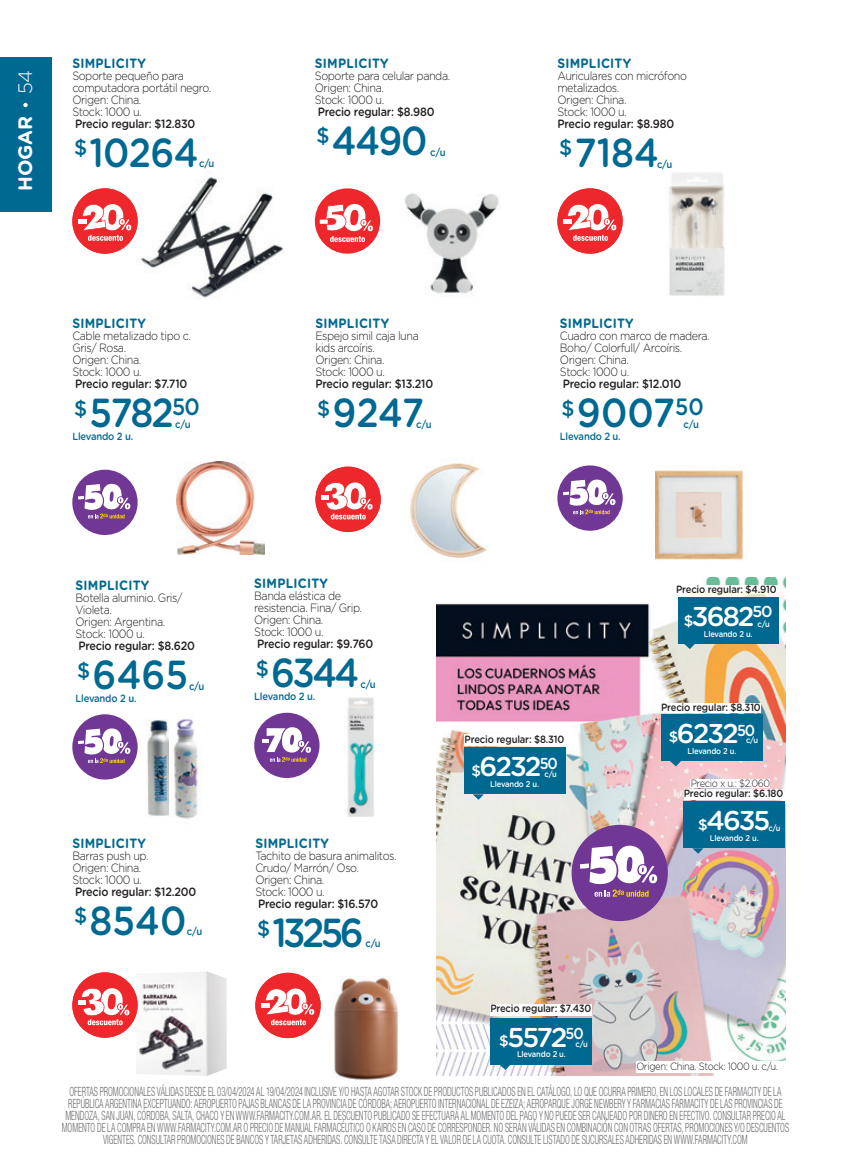
<style>
.page{position:relative;width:851px;height:1170px;background:#fff}
.page>*{position:absolute;margin:0;border:0;box-sizing:border-box;transform-origin:0 0}
.t1{font:500 40.5px "Gotham Rounded";letter-spacing:-.02em;color:#006991;scale:.9 1}
.t2{font:500 27.15px "Gotham Rounded";letter-spacing:-.075em;color:#fff}
.t3{font:500 23.55px "Gotham Rounded";color:#006991;scale:.9 1}
.t4{font:500 21.6px "Gotham Rounded";color:#006991;scale:.95 1}
.t5{font:700 19.5px "Gotham Rounded";letter-spacing:-.015em;color:#fff}
.t6{font:300 19.5px "Gotham Rounded";color:#fff}
.t7{font:700 13.5px "Gotham Rounded";letter-spacing:.02em;color:#006991;scale:.9 1}
.t8{font:300 condensed 12.75px/12px "Helvetica Neue LT Pro";color:#6c6d70;text-align:center;scale:.68 1}
.t9{font:300 12px/12px "Gotham Rounded";letter-spacing:-.04em;color:#231f20;scale:.9 1}
.t10{font:500 12px "Gotham Rounded";letter-spacing:-.02em;color:#231f20;scale:.9 1}
.t11{font:500 10.5px "Gotham Rounded";letter-spacing:-.02em;color:#231f20;scale:.9 1}
.t12{font:500 10.5px "Gotham Rounded";letter-spacing:-.02em;color:#006991;scale:.9 1}
.t13{font:300 10.5px "Gotham Rounded";letter-spacing:-.04em;color:#231f20;scale:.9 1}
.t14{font:500 8.4px "Gotham Rounded";letter-spacing:-.02em;color:#fff;scale:.9 1}
.s1{font-size:15px}
</style>
<div class="page">
<div style="left:0;top:57px;width:51px;height:154px;background:#006991"></div>
<svg style="left:23px;top:103px;width:5px;height:4px"></svg>
<img style="left:136px;top:177px;width:148px;height:121px">
<svg style="left:72px;top:188px;width:66px;height:67px"></svg>
<img style="left:404px;top:193px;width:95px;height:101px">
<svg style="left:314px;top:188px;width:66px;height:66px"></svg>
<img style="left:669px;top:172px;width:56px;height:124px">
<svg style="left:557px;top:188px;width:65px;height:66px"></svg>
<img style="left:176px;top:462px;width:88px;height:92px">
<svg style="left:72px;top:469px;width:66px;height:66px"></svg>
<img style="left:436px;top:577px;width:349px;height:498px">
<div style="left:464px;top:734px;width:100px;height:11px;background:#fff"></div>
<div style="left:463px;top:747px;width:102px;height:47px;background:#006991"></div>
<svg style="left:472px;top:794px;width:11px;height:5px"></svg>
<svg style="left:571px;top:824px;width:96px;height:99px"></svg>
<div style="left:690px;top:778px;width:80px;height:9px;background:#fff"></div>
<div style="left:683px;top:789px;width:100px;height:10px;background:#fff"></div>
<div style="left:683px;top:801px;width:102px;height:47px;background:#006991"></div>
<svg style="left:692px;top:848px;width:11px;height:5px"></svg>
<div style="left:490px;top:1003px;width:101px;height:12px;background:#fff"></div>
<div style="left:490px;top:1017px;width:102px;height:47px;background:#006991"></div>
<svg style="left:499px;top:1064px;width:11px;height:5px"></svg>
<div style="left:661px;top:702px;width:99px;height:10px;background:#fff"></div>
<div style="left:661px;top:714px;width:101px;height:46px;background:#006991"></div>
<svg style="left:669px;top:761px;width:12px;height:5px"></svg>
<div style="left:676px;top:585px;width:100px;height:8px;background:#fff"></div>
<div style="left:677px;top:597px;width:101px;height:47px;background:#006991"></div>
<svg style="left:683px;top:644px;width:12px;height:5px"></svg>
<div style="left:636px;top:1061px;width:150px;height:11px;background:#fff"></div>
<img style="left:410px;top:463px;width:77px;height:95px">
<svg style="left:315px;top:466px;width:65px;height:66px"></svg>
<img style="left:655px;top:470px;width:89px;height:90px">
<svg style="left:557px;top:465px;width:65px;height:66px"></svg>
<img style="left:147px;top:720px;width:22px;height:96px">
<svg style="left:72px;top:714px;width:66px;height:66px"></svg>
<img style="left:173px;top:718px;width:25px;height:101px">
<svg style="left:255px;top:972px;width:65px;height:67px"></svg>
<img style="left:333px;top:976px;width:65px;height:104px">
<img style="left:136px;top:971px;width:91px;height:104px">
<svg style="left:72px;top:972px;width:66px;height:65px"></svg>
<img style="left:347px;top:697px;width:27px;height:119px">
<svg style="left:254px;top:712px;width:65px;height:66px"></svg>
<h3 class="t6" style="left:12px;top:94px;width:26px;rotate:-90deg">54</h3>
<h3 class="t5" style="left:11px;top:191px;width:76px;rotate:-90deg">HOGAR</h3>
<p class="t7" style="left:72px;top:54px;width:83px">SIMPLICITY</p>
<p class="t9" style="left:72px;top:69px;width:156px">Soporte pequeño para computadora portátil negro.<br>Origen: China.<br>Stock: 1000 u.</p>
<p class="t10" style="left:75px;top:115px;width:135px">Precio regular: $12.830</p>
<h1 class="t1" style="left:74px;top:124px;width:140px"><sup>$</sup>10264</h1>
<p class="t12" style="left:199px;top:156px;width:19px">c/u</p>
<p class="t7" style="left:72px;top:313px;width:83px">SIMPLICITY</p>
<p class="t9" style="left:72px;top:329px;width:133px">Cable metalizado tipo c.<br>Gris/ Rosa.<br>Origen: China.<br>Stock: 1000 u.</p>
<p class="t10" style="left:75px;top:375px;width:126px">Precio regular: $7.710</p>
<h1 class="t1" style="left:89px;top:384px;width:95px">5782</h1>
<h3 class="t4" style="left:74px;top:392px;width:15px">$</h3>
<h3 class="t3" style="left:172px;top:390px;width:32px">50</h3>
<p class="t12" style="left:175px;top:416px;width:19px">c/u</p>
<p class="t12" style="left:72px;top:428px;width:69px">Llevando 2 u.</p>
<p class="t7" style="left:315px;top:54px;width:83px">SIMPLICITY</p>
<p class="t9" style="left:315px;top:69px;width:152px">Soporte para celular panda.<br>Origen: China.<br>Stock: 1000 u.</p>
<p class="t10" style="left:317px;top:103px;width:131px">Precio regular: $8.980</p>
<h1 class="t1" style="left:316px;top:112px;width:125px"><sup>$</sup>4490</h1>
<p class="t12" style="left:430px;top:144px;width:19px">c/u</p>
<p class="t7" style="left:315px;top:313px;width:83px">SIMPLICITY</p>
<p class="t9" style="left:315px;top:329px;width:116px">Espejo simil caja luna kids arcoíris.<br>Origen: China.<br>Stock: 1000 u.</p>
<p class="t10" style="left:315px;top:375px;width:132px">Precio regular: $13.210</p>
<h1 class="t1" style="left:317px;top:384px;width:120px"><sup>$</sup>9247</h1>
<p class="t12" style="left:416px;top:416px;width:19px">c/u</p>
<p class="t7" style="left:557px;top:54px;width:83px">SIMPLICITY</p>
<p class="t9" style="left:557px;top:69px;width:145px">Auriculares con micrófono metalizados.<br>Origen: China.<br>Stock: 1000 u.</p>
<p class="t10" style="left:557px;top:115px;width:131px">Precio regular: $8.980</p>
<h1 class="t1" style="left:559px;top:124px;width:113px"><sup>$</sup>7184</h1>
<p class="t12" style="left:657px;top:157px;width:19px">c/u</p>
<p class="t7" style="left:560px;top:313px;width:83px">SIMPLICITY</p>
<p class="t9" style="left:560px;top:329px;width:168px">Cuadro con marco de madera.<br>Boho/ Colorfull/ Arcoíris.<br>Origen: China.<br>Stock: 1000 u.</p>
<p class="t10" style="left:562px;top:375px;width:133px">Precio regular: $12.010</p>
<h1 class="t1" style="left:577px;top:384px;width:111px">9007</h1>
<h3 class="t4" style="left:561px;top:392px;width:15px">$</h3>
<h3 class="t3" style="left:675px;top:390px;width:33px">50</h3>
<p class="t12" style="left:683px;top:416px;width:19px">c/u</p>
<p class="t12" style="left:560px;top:428px;width:69px">Llevando 2 u.</p>
<p class="t7" style="left:75px;top:575px;width:83px">SIMPLICITY</p>
<p class="t9" style="left:75px;top:591px;width:120px">Botella aluminio. Gris/<br>Violeta.<br>Origen: Argentina.<br>Stock: 1000 u.</p>
<p class="t10" style="left:78px;top:637px;width:131px">Precio regular: $8.620</p>
<h1 class="t1" style="left:77px;top:646px;width:125px"><sup>$</sup>6465</h1>
<p class="t12" style="left:189px;top:678px;width:19px">c/u</p>
<p class="t12" style="left:75px;top:690px;width:69px">Llevando 2 u.</p>
<p class="t7" style="left:254px;top:573px;width:83px">SIMPLICITY</p>
<p class="t9" style="left:254px;top:589px;width:121px">Banda elástica de resistencia. Fina/ Grip.<br>Origen: China.<br>Stock: 1000 u.</p>
<p class="t10" style="left:257px;top:635px;width:131px">Precio regular: $9.760</p>
<h1 class="t1" style="left:256px;top:644px;width:116px"><sup>$</sup> 6344</h1>
<p class="t12" style="left:360px;top:676px;width:19px">c/u</p>
<p class="t12" style="left:254px;top:688px;width:69px">Llevando 2 u.</p>
<p class="t11" style="left:464px;top:731px;width:112px">Precio regular: $8.310</p>
<h2 class="t2" style="left:471px;top:747px;width:88px"><span class="s1">$</span>6232<sup>50</sup></h2>
<p class="t14" style="left:490px;top:778px;width:56px">Llevando 2 u.</p>
<p class="t14" style="left:544px;top:768px;width:15px">c/u</p>
<p class="t7" style="left:72px;top:833px;width:83px">SIMPLICITY</p>
<p class="t9" style="left:72px;top:849px;width:86px">Barras push up.<br>Origen: China.<br>Stock: 1000 u.</p>
<p class="t10" style="left:75px;top:883px;width:136px">Precio regular: $12.200</p>
<h1 class="t1" style="left:74px;top:891px;width:126px"><sup>$</sup>8540</h1>
<p class="t12" style="left:187px;top:923px;width:19px">c/u</p>
<p class="t7" style="left:255px;top:833px;width:83px">SIMPLICITY</p>
<p class="t9" style="left:255px;top:849px;width:158px">Tachito de basura animalitos.<br>Crudo/ Marrón/ Oso.<br>Origen: China.<br>Stock: 1000 u.</p>
<p class="t10" style="left:258px;top:895px;width:135px">Precio regular: $16.570</p>
<h1 class="t1" style="left:257px;top:903px;width:120px"><sup>$</sup> 13256</h1>
<p class="t12" style="left:365px;top:935px;width:19px">c/u</p>
<p class="t11" style="left:676px;top:582px;width:113px">Precio regular: $4.910</p>
<h2 class="t2" style="left:683px;top:597px;width:90px"><span class="s1">$</span>3682<sup>50</sup></h2>
<p class="t14" style="left:703px;top:628px;width:56px">Llevando 2 u.</p>
<p class="t14" style="left:757px;top:617px;width:15px">c/u</p>
<p class="t11" style="left:661px;top:700px;width:112px">Precio regular: $8.310</p>
<h2 class="t2" style="left:668px;top:714px;width:88px"><span class="s1">$</span>6232<sup>50</sup></h2>
<p class="t14" style="left:687px;top:744px;width:56px">Llevando 2 u.</p>
<p class="t14" style="left:746px;top:734px;width:15px">c/u</p>
<p class="t13" style="left:690px;top:776px;width:90px">Precio x u.: $2.060</p>
<p class="t11" style="left:683px;top:786px;width:112px">Precio regular: $6.180</p>
<h2 class="t2" style="left:698px;top:801px;width:73px"><span class="s1">$</span>4635</h2>
<p class="t14" style="left:709px;top:831px;width:56px">Llevando 2 u.</p>
<p class="t14" style="left:768px;top:821px;width:15px">c/u</p>
<p class="t11" style="left:490px;top:1001px;width:114px">Precio regular: $7.430</p>
<h2 class="t2" style="left:499px;top:1017px;width:86px"><span class="s1">$</span>5572<sup>50</sup></h2>
<p class="t14" style="left:517px;top:1048px;width:56px">Llevando 2 u.</p>
<p class="t14" style="left:575px;top:1037px;width:15px">c/u</p>
<p class="t13" style="left:636px;top:1059px;width:159px">Origen: China. Stock: 1000 u. c/u.</p>
<p class="t8" style="left:62px;top:1085px;width:1071px">OFERTAS PROMOCIONALES VÁLIDAS DESDE EL 03/04/2024 AL 19/04/2024 INCLUSIVE Y/O HASTA AGOTAR STOCK DE PRODUCTOS PUBLICADOS EN EL CATÁLOGO, LO QUE OCURRA PRIMERO, EN LOS LOCALES DE FARMACITY DE LA REPÚBLICA ARGENTINA EXCEPTUANDO: AEROPUERTO PAJAS BLANCAS DE LA PROVINCIA DE CÓRDOBA; AEROPUERTO INTERNACIONAL DE EZEIZA; AEROPARQUE JORGE NEWBERY Y FARMACIAS FARMACITY DE LAS PROVINCIAS DE MENDOZA, SAN JUAN, CÓRDOBA, SALTA, CHACO Y EN WWW.FARMACITY.COM.AR. EL DESCUENTO PUBLICADO SE EFECTUARÁ AL MOMENTO DEL PAGO Y NO PUEDE SER CANJEADO POR DINERO EN EFECTIVO. CONSULTAR PRECIO AL MOMENTO DE LA COMPRA EN WWW.FARMACITY.COM.AR O PRECIO DE MANUAL FARMACÉUTICO O KAIROS EN CASO DE CORRESPONDER. NO SERÁN VÁLIDAS EN COMBINACIÓN CON OTRAS OFERTAS, PROMOCIONES Y/O DESCUENTOS VIGENTES. CONSULTAR PROMOCIONES DE BANCOS Y TARJETAS ADHERIDAS. CONSULTE TASA DIRECTA Y EL VALOR DE LA CUOTA. CONSULTE LISTADO DE SUCURSALES ADHERIDAS EN WWW.FARMACITY.COM</p>
</div>
